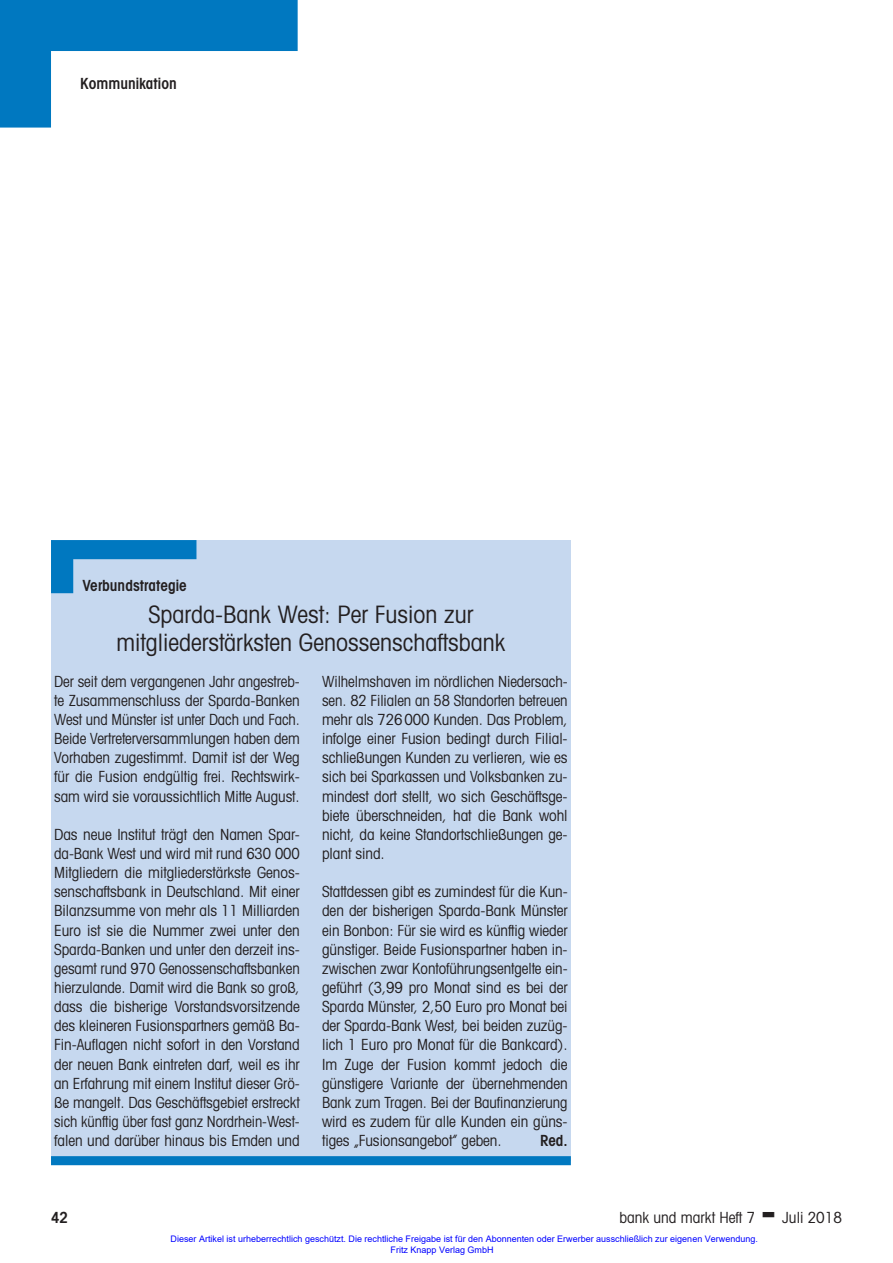
<style>
.page{position:relative;width:893px;height:1263px;background:#fff}
.page>*{position:absolute;margin:0;border:0;box-sizing:border-box;transform-origin:0 0}
.t1{font:condensed 24px/28.5px "Avant Garde";color:#231f20;text-align:center}
.t2{font:condensed 15.3px/19.2px "Avant Garde";letter-spacing:-.005em;color:#231f20;text-align:justify}
.t3{font:600 condensed 15.3px "Avant Garde";color:#231f20}
.t4{font:9px/10.8px "Arial";color:#00f}
</style>
<div class="page">
<div style="left:51px;top:540px;width:520px;height:621px;background:#c6d8ef"></div>
<div style="left:51px;top:1156px;width:520px;height:9px;background:#0078c0"></div>
<svg style="left:51px;top:540px;width:145px;height:53px"></svg>
<svg style="left:0;top:0;width:298px;height:128px"></svg>
<p class="t3" style="left:80px;top:74px;width:98px">Kommunikation</p>
<p class="t3" style="left:82px;top:576px;width:106px">Verbundstrategie</p>
<h1 class="t1" style="left:116px;top:599px;width:391px">Sparda-Bank West: Per Fusion zur mitgliederstärksten Genossenschaftsbank</h1>
<p class="t2" style="left:322px;top:671px;width:247px">Wilhelmshaven im nördlichen Niedersach&shy;sen. 82 Filialen an 58 Standorten betreuen mehr als 726000 Kunden. Das Problem, infolge einer Fusion bedingt durch Filial&shy;schließungen Kunden zu verlieren, wie es sich bei Sparkassen und Volksbanken zu&shy;mindest dort stellt, wo sich Geschäftsge&shy;biete überschneiden, hat die Bank wohl nicht, da keine Standortschließungen ge&shy;plant sind.</p>
<p class="t2" style="left:322px;top:882px;width:247px">Stattdessen gibt es zumindest für die Kun&shy;den der bisherigen Sparda-Bank Münster ein Bonbon: Für sie wird es künftig wieder günstiger. Beide Fusionspartner haben in&shy;zwischen zwar Kontoführungsentgelte ein&shy;geführt (3,99 pro Monat sind es bei der Sparda Münster, 2,50 Euro pro Monat bei der Sparda-Bank West, bei beiden zuzüg&shy;lich 1 Euro pro Monat für die Bankcard).<br>Im Zuge der Fusion kommt jedoch die günstigere Variante der übernehmenden Bank zum Tragen. Bei der Baufinanzierung wird es zudem für alle Kunden ein güns&shy;tiges „Fusionsangebot” geben.</p>
<p class="t2" style="left:54px;top:671px;width:247px">Der seit dem vergangenen Jahr angestreb&shy;te Zusammenschluss der Sparda-Banken West und Münster ist unter Dach und Fach.<br>Beide Vertreterversammlungen haben dem Vorhaben zugestimmt. Damit ist der Weg für die Fusion endgültig frei. Rechtswirk&shy;sam wird sie voraussichtlich Mitte August.</p>
<p class="t2" style="left:54px;top:824px;width:247px">Das neue Institut trägt den Namen Spar&shy;da-Bank West und wird mit rund 630 000<br>Mitgliedern die mitgliederstärkste Genos&shy;senschaftsbank in Deutschland. Mit einer Bilanzsumme von mehr als 11 Milliarden Euro ist sie die Nummer zwei unter den Sparda-Banken und unter den derzeit ins&shy;gesamt rund 970 Genossenschaftsbanken hierzulande. Damit wird die Bank so groß, dass die bisherige Vorstandsvorsitzende des kleineren Fusionspartners gemäß Ba-Fin-Auflagen nicht sofort in den Vorstand der neuen Bank eintreten darf, weil es ihr an Erfahrung mit einem Institut dieser Grö&shy;ße mangelt. Das Geschäftsgebiet erstreckt sich künftig über fast ganz Nordrhein-West&shy;falen und darüber hinaus bis Emden und</p>
<p class="t3" style="left:540px;top:1131px;width:29px">Red.</p>
<p class="t3" style="left:51px;top:1208px;width:19px">42</p>
<p class="t2" style="left:619px;top:1207px;width:137px">bank und markt Heft 7</p>
<p class="t2" style="left:782px;top:1207px;width:61px">Juli 2018</p>
<p class="t4" style="left:391px;top:1233px;width:369px;text-indent:-220px">Dieser Artikel ist urheberrechtlich geschützt. Die rechtliche Freigabe ist für den Abonnenten oder Erwerber ausschließlich zur eigenen Verwendung.<br>Fritz Knapp Verlag GmbH</p>
</div>
